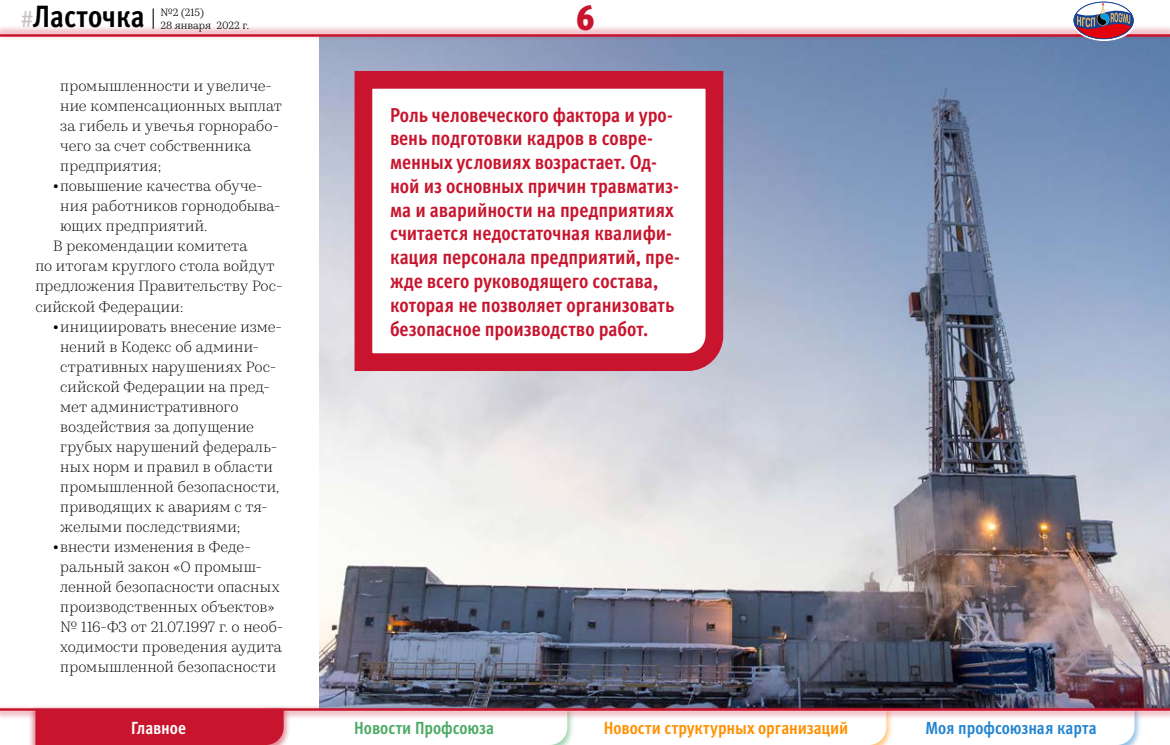
<style>
.page{position:relative;width:1170px;height:745px;background:#fff}
.page>*{position:absolute;margin:0;border:0;box-sizing:border-box;transform-origin:0 0}
.t1{font:900 condensed 36.25px "Meta Pro";color:#c8142d}
.t2{font:700 condensed 30.75px "Meta Pro";color:#000}
._2_0_Lid{font:700 condensed 20px/23.8px "Meta Pro";letter-spacing:-.005em;color:#c8142d}
.t3{font:700 condensed 17.5px "Meta Pro";color:#ff9000}
.t4{font:700 condensed 17.5px "Meta Pro";letter-spacing:-.005em;color:#2585d0}
.t5{font:700 condensed 17.5px "Meta Pro";color:#4baa64}
.t6{font:700 condensed 17.5px "Meta Pro";letter-spacing:-.005em;color:#fff}
._0_0_BODY{font:300 15px/20px "Kazimir Text";letter-spacing:.005em;color:#000}
.t7{font:10.62px/12.5px "Kazimir Text";color:#000}
.s1{font-weight:400;font-stretch:normal;font-size:22.5px;color:#c6c0be}
.s2{font-weight:900}
</style>
<div class="page">
<img style="left:319px;top:40px;width:850px;height:663px">
<svg style="left:345px;top:62px;width:387px;height:317px"></svg>
<svg style="left:35px;top:719px;width:1099px;height:25px"></svg>
<div style="left:0;top:24px;width:1169px;height:16px;background:#c8142d;opacity:.3"></div>
<hr style="left:0;top:34px;width:1169px;height:3px;background:#c8142d">
<div style="left:0;top:703px;width:1169px;height:16px;background:#c8142d;opacity:.3"></div>
<hr style="left:0;top:707px;width:1169px;height:3px;background:#c8142d">
<svg style="left:153px;top:8px;width:1px;height:21px"></svg>
<svg style="left:1072px;top:2px;width:63px;height:38px"></svg>
<div style="left:1072px;top:0;width:63px;height:41px;border:1px solid #fff;border-radius:50%"></div>
<h2 class="t2" style="left:21px;top:-7px;width:125px"><span class="s1">#</span>Ласточка</h2>
<p class="t7" style="left:160px;top:6px;width:90px">№2 (215)<br>28 января 2022 г.</p>
<h1 class="t1" style="left:576px;top:-12px;width:20px">6</h1>
<p class="_0_0_BODY" style="left:60px;top:75px;width:223px">промышленности и увеличе&shy;ние компенсационных выплат за гибель и увечья горнорабо&shy;чего за счет собственника предприятия;</p>
<p class="_0_0_BODY" style="left:60px;top:175px;width:222px;text-indent:-7px"><span class="s2">•</span>повышение качества обуче&shy;ния работников горнодобыва&shy;ющих предприятий.</p>
<p class="_0_0_BODY" style="left:35px;top:235px;width:249px;text-indent:18px">В рекомендации комитета<br>по итогам круглого стола войдут предложения Правительству Рос&shy;сийской Федерации:</p>
<p class="_0_0_BODY" style="left:60px;top:315px;width:223px;text-indent:-7px"><span class="s2">•</span>инициировать внесение изме&shy;нений в Кодекс об админи&shy;стративных нарушениях Рос&shy;сийской Федерации на пред&shy;мет административного воздействия за допущение грубых нарушений федераль&shy;ных норм и правил в области промышленной безопасности, приводящих к авариям с тя&shy;желыми последствиями;</p>
<p class="_0_0_BODY" style="left:60px;top:535px;width:225px;text-indent:-7px"><span class="s2">•</span>внести изменения в Феде&shy;ральный закон «О промыш&shy;ленной безопасности опасных производственных объектов» № 116-ФЗ от 21.07.1997 г. о необ&shy;ходимости проведения аудита промышленной безопасности</p>
<p class="_2_0_Lid" style="left:390px;top:101px;width:291px">Роль человеческого фактора и уро&shy;вень подготовки кадров в совре&shy;менных условиях возрастает. Од&shy;ной из основных причин травматиз&shy;ма и аварийности на предприятиях считается недостаточная квалифи&shy;кация персонала предприятий, пре&shy;жде всего руководящего состава, которая не позволяет организовать безопасное производство работ.</p>
<p class="t6" style="left:131px;top:713px;width:56px">Главное</p>
<p class="t5" style="left:354px;top:713px;width:141px">Новости Профсоюза</p>
<p class="t3" style="left:603px;top:713px;width:246px">Новости структурных организаций</p>
<p class="t4" style="left:925px;top:713px;width:173px">Моя профсоюзная карта</p>
</div>
